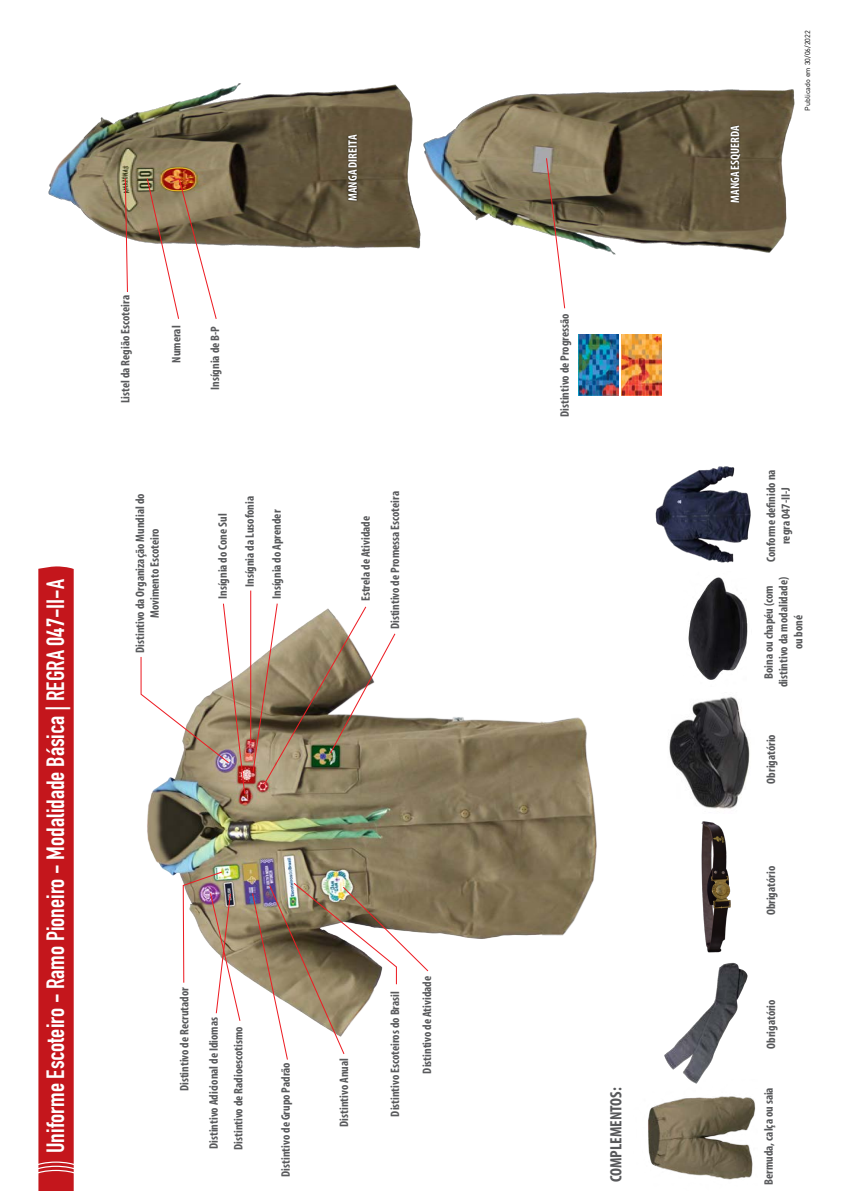
<style>
.page{position:relative;width:851px;height:1191px;background:#fff}
.page>*{position:absolute;margin:0;border:0;box-sizing:border-box;transform-origin:0 0}
.t1{font:24.6px "DIN Engschrift Std";color:#fff}
.t2{font:700 condensed 16.5px "Myriad Pro";color:#58595b}
.t3{font:700 condensed 12.3px/14.9px "Myriad Pro";color:#58595b;text-align:center}
.t4{font:700 condensed 12.3px "Myriad Pro";color:#fff}
.t5{font:7.2px "DIN Pro";color:#000}
</style>
<div class="page">
<div style="left:38px;top:566px;width:36px;height:625px;background:#c4161c"></div>
<img style="left:147px;top:595px;width:450px;height:385px">
<img style="left:48px;top:83px;width:364px;height:166px">
<img style="left:412px;top:89px;width:383px;height:166px">
<svg style="left:251px;top:882px;width:178px;height:178px"></svg>
<svg style="left:124px;top:177px;width:4px;height:115px"></svg>
<svg style="left:146px;top:177px;width:71px;height:142px"></svg>
<svg style="left:545px;top:157px;width:20px;height:152px"></svg>
<img style="left:182px;top:870px;width:59px;height:151px">
<img style="left:578px;top:334px;width:40px;height:62px">
<img style="left:621px;top:334px;width:40px;height:62px">
<div style="left:346px;top:134px;width:12px;height:68px;background:#000;opacity:.75"></div>
<div style="left:729px;top:125px;width:12px;height:79px;background:#000;opacity:.75"></div>
<img style="left:664px;top:962px;width:84px;height:117px">
<img style="left:655px;top:466px;width:96px;height:97px">
<img style="left:669px;top:696px;width:81px;height:113px">
<img style="left:688px;top:577px;width:60px;height:103px">
<img style="left:701px;top:821px;width:30px;height:132px">
<img style="left:648px;top:1079px;width:108px;height:101px">
<hr style="left:250px;top:590px;width:1px;height:153px;background:#ed1d24">
<svg style="left:140px;top:602px;width:106px;height:192px"></svg>
<svg style="left:252px;top:602px;width:144px;height:184px"></svg>
<p class="t1" style="left:41px;top:1153px;width:575px;rotate:-90deg">Uniforme Escoteiro - Ramo Pioneiro - Modalidade Básica | REGRA 047-II-A</p>
<p class="t4" style="left:345px;top:201px;width:68px;rotate:-90deg">MANGA DIREITA</p>
<p class="t4" style="left:727px;top:203px;width:79px;rotate:-90deg">MANGA ESQUERDA</p>
<p class="t5" style="left:802px;top:110px;width:82px;rotate:-90deg">Publicado em 30/06/2022</p>
<p class="t3" style="left:118px;top:403px;width:110px;rotate:-90deg">Listel da Região Escoteira</p>
<p class="t3" style="left:169px;top:363px;width:39px;rotate:-90deg">Numeral</p>
<p class="t3" style="left:207px;top:390px;width:65px;rotate:-90deg">Insígnia de B-P</p>
<p class="t3" style="left:132px;top:653px;width:161px;rotate:-90deg">Distintivo da Organização Mundial do<br>Movimento Escoteiro</p>
<p class="t3" style="left:209px;top:587px;width:93px;line-height:27px;text-align:left;text-indent:-12px;rotate:-90deg">Insígnia do Cone Sul<br>Insígnia da Lusofonia</p>
<p class="t3" style="left:387px;top:629px;width:140px;rotate:-90deg">Distintivo de Promessa Escoteira</p>
<p class="t3" style="left:269px;top:599px;width:91px;rotate:-90deg">Insígnia do Aprender</p>
<p class="t3" style="left:358px;top:601px;width:87px;rotate:-90deg">Estrela de Atividade</p>
<p class="t3" style="left:177px;top:1091px;width:105px;rotate:-90deg">Distintivo de Recrutador</p>
<p class="t3" style="left:206px;top:1149px;width:133px;rotate:-90deg">Distintivo Adicional de Idiomas</p>
<p class="t3" style="left:231px;top:1150px;width:125px;rotate:-90deg">Distintivo de Radioescotismo</p>
<p class="t3" style="left:278px;top:1176px;width:116px;rotate:-90deg">Distintivo de Grupo Padrão</p>
<p class="t3" style="left:336px;top:1126px;width:70px;rotate:-90deg">Distintivo Anual</p>
<p class="t3" style="left:387px;top:1116px;width:127px;rotate:-90deg">Distintivo Escoteiros do Brasil</p>
<p class="t3" style="left:419px;top:1073px;width:99px;rotate:-90deg">Distintivo de Atividade</p>
<p class="t3" style="left:557px;top:417px;width:105px;rotate:-90deg">Distintivo de Progressão</p>
<p class="t3" style="left:763px;top:562px;width:94px;rotate:-90deg">Conforme definido na regra 047-II-J</p>
<p class="t3" style="left:761px;top:687px;width:112px;rotate:-90deg">Boina ou chapéu (com distintivo da modalidade) ou boné</p>
<p class="t3" style="left:763px;top:783px;width:51px;rotate:-90deg">Obrigatório</p>
<p class="t3" style="left:763px;top:915px;width:51px;rotate:-90deg">Obrigatório</p>
<p class="t3" style="left:763px;top:1048px;width:51px;rotate:-90deg">Obrigatório</p>
<p class="t2" style="left:605px;top:1182px;width:96px;rotate:-90deg">COMPLEMENTOS:</p>
<p class="t3" style="left:761px;top:1185px;width:99px;rotate:-90deg">Bermuda, calça ou saia</p>
</div>
